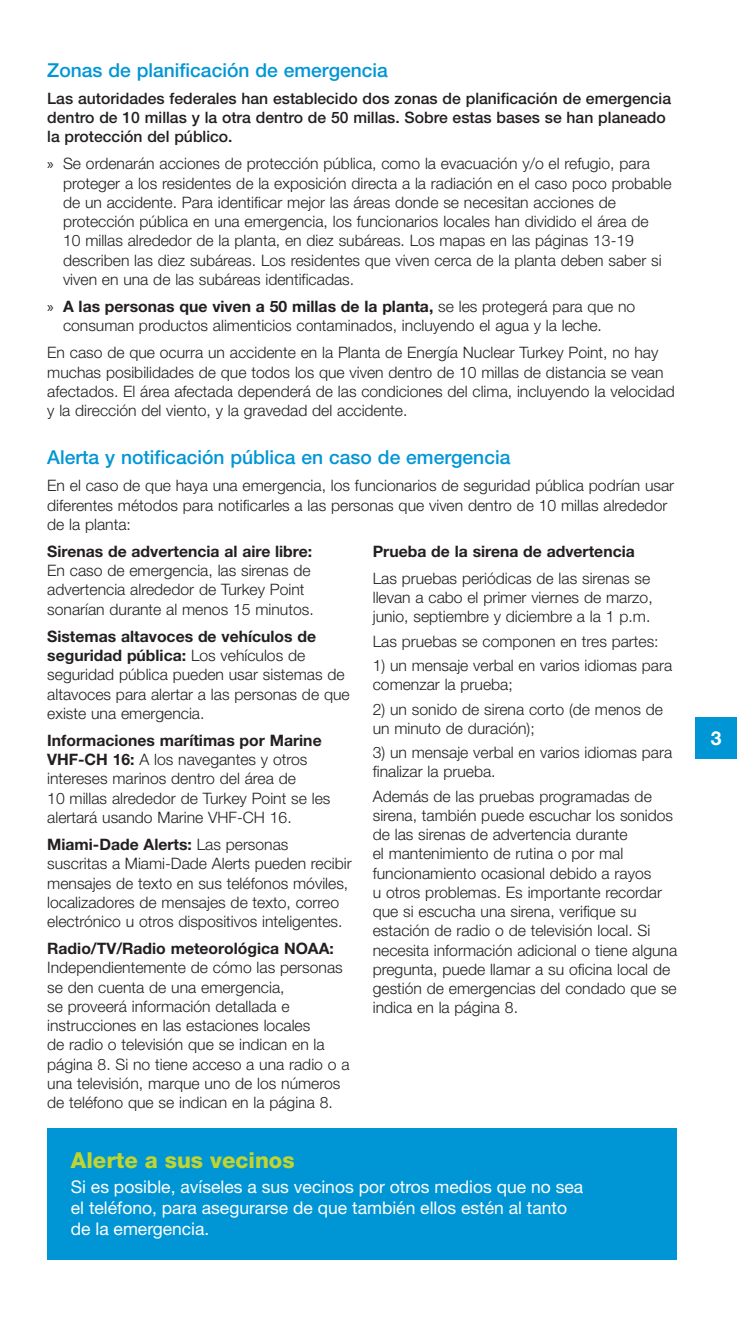
<style>
.page{position:relative;width:756px;height:1323px;background:#fff}
.page>*{position:absolute;margin:0;border:0;box-sizing:border-box;transform-origin:0 0}
.t1{font:800 22.05px "Helvetica Neue LT Std";color:#c1d42f}
.t2{font:500 19.25px "Helvetica Neue LT Std";color:#0096d6}
.t3{font:700 19.25px "Helvetica Neue LT Std";color:#fff}
.t4{font:17.5px/21px "Helvetica Neue LT Std";color:#fff}
.t5{font:300 15.75px/19.2px "Helvetica Neue LT Std";color:#231f20}
.t6{font:500 15.75px/19.2px "Helvetica Neue LT Std";color:#231f20}
.t7{font:700 15.75px "Helvetica Neue LT Std";color:#231f20}
.s1{font-family:"Myriad Pro";font-weight:400}
.s2{font-weight:700}
</style>
<div class="page">
<div style="left:696px;top:717px;width:41px;height:42px;background:#0096d6"></div>
<div style="left:47px;top:1129px;width:630px;height:131px;background:#0096d6"></div>
<p class="t2" style="left:47px;top:58px;width:342px">Zonas de planificación de emergencia</p>
<p class="t6" style="left:47px;top:88px;width:625px">Las autoridades federales han establecido dos zonas de planificación de emergencia dentro de 10 millas y la otra dentro de 50 millas. Sobre estas bases se han planeado la protección del público.</p>
<p class="t5" style="left:63px;top:154px;width:610px;text-indent:-16px"><span class="s1">»</span> Se ordenarán acciones de protección pública, como la evacuación y/o el refugio, para proteger a los residentes de la exposición directa a la radiación en el caso poco probable de un accidente. Para identificar mejor las áreas donde se necesitan acciones de protección pública en una emergencia, los funcionarios locales han dividido el área de<br>10 millas alrededor de la planta, en diez subáreas. Los mapas en las páginas 13-19 describen las diez subáreas. Los residentes que viven cerca de la planta deben saber si viven en una de las subáreas identificadas.</p>
<p class="t5" style="left:63px;top:297px;width:574px;text-indent:-16px"><span class="s1">»</span> <span class="s2">A las personas que viven a 50 millas de la planta,</span> se les protegerá para que no consuman productos alimenticios contaminados, incluyendo el agua y la leche.</p>
<p class="t5" style="left:47px;top:343px;width:629px">En caso de que ocurra un accidente en la Planta de Energía Nuclear Turkey Point, no hay muchas posibilidades de que todos los que viven dentro de 10 millas de distancia se vean afectados. El área afectada dependerá de las condiciones del clima, incluyendo la velocidad y la dirección del viento, y la gravedad del accidente.</p>
<p class="t2" style="left:47px;top:446px;width:465px">Alerta y notificación pública en caso de emergencia</p>
<p class="t5" style="left:47px;top:476px;width:629px">En el caso de que haya una emergencia, los funcionarios de seguridad pública podrían usar diferentes métodos para notificarles a las personas que viven dentro de 10 millas alrededor de la planta:</p>
<p class="t7" style="left:47px;top:542px;width:266px">Sirenas de advertencia al aire libre:</p>
<p class="t5" style="left:47px;top:561px;width:268px">En caso de emergencia, las sirenas de advertencia alrededor de Turkey Point sonarían durante al menos 15 minutos.</p>
<p class="t5" style="left:47px;top:626px;width:304px"><span class="s2">Sistemas altavoces de vehículos de seguridad pública:</span> Los vehículos de seguridad pública pueden usar sistemas de altavoces para alertar a las personas de que existe una emergencia.</p>
<p class="t5" style="left:47px;top:730px;width:285px"><span class="s2">Informaciones marítimas por Marine VHF-CH 16:</span> A los navegantes y otros intereses marinos dentro del área de<br>10 millas alrededor de Turkey Point se les alertará usando Marine VHF-CH 16.</p>
<p class="t5" style="left:47px;top:834px;width:306px"><span class="s2">Miami-Dade Alerts:</span> Las personas suscritas a Miami-Dade Alerts pueden recibir mensajes de texto en sus teléfonos móviles, localizadores de mensajes de texto, correo electrónico u otros dispositivos inteligentes.</p>
<p class="t7" style="left:47px;top:939px;width:288px">Radio/TV/Radio meteorológica NOAA:</p>
<p class="t5" style="left:47px;top:958px;width:304px">Independientemente de cómo las personas se den cuenta de una emergencia,<br>se proveerá información detallada e instrucciones en las estaciones locales<br>de radio o televisión que se indican en la página 8. Si no tiene acceso a una radio o a una televisión, marque uno de los números de teléfono que se indican en la página 8.</p>
<p class="t7" style="left:373px;top:541px;width:264px">Prueba de la sirena de advertencia</p>
<p class="t5" style="left:373px;top:568px;width:281px">Las pruebas periódicas de las sirenas se llevan a cabo el primer viernes de marzo, junio, septiembre y diciembre a la 1 p.m.</p>
<p class="t5" style="left:373px;top:631px;width:287px">Las pruebas se componen en tres partes:</p>
<p class="t5" style="left:373px;top:655px;width:301px">1) un mensaje verbal en varios idiomas para comenzar la prueba;</p>
<p class="t5" style="left:373px;top:699px;width:292px">2) un sonido de sirena corto (de menos de un minuto de duración);</p>
<p class="t5" style="left:373px;top:743px;width:301px">3) un mensaje verbal en varios idiomas para finalizar la prueba.</p>
<p class="t5" style="left:373px;top:786px;width:306px">Además de las pruebas programadas de sirena, también puede escuchar los sonidos de las sirenas de advertencia durante<br>el mantenimiento de rutina o por mal funcionamiento ocasional debido a rayos<br>u otros problemas. Es importante recordar que si escucha una sirena, verifique su estación de radio o de televisión local. Si necesita información adicional o tiene alguna pregunta, puede llamar a su oficina local de gestión de emergencias del condado que se indica en la página 8.</p>
<h1 class="t1" style="left:71px;top:1147px;width:225px">Alerte a sus vecinos</h1>
<p class="t4" style="left:71px;top:1176px;width:514px">Si es posible, avíseles a sus vecinos por otros medios que no sea el teléfono, para asegurarse de que también ellos estén al tanto de la emergencia.</p>
<p class="t3" style="left:711px;top:726px;width:12px">3</p>
</div>
